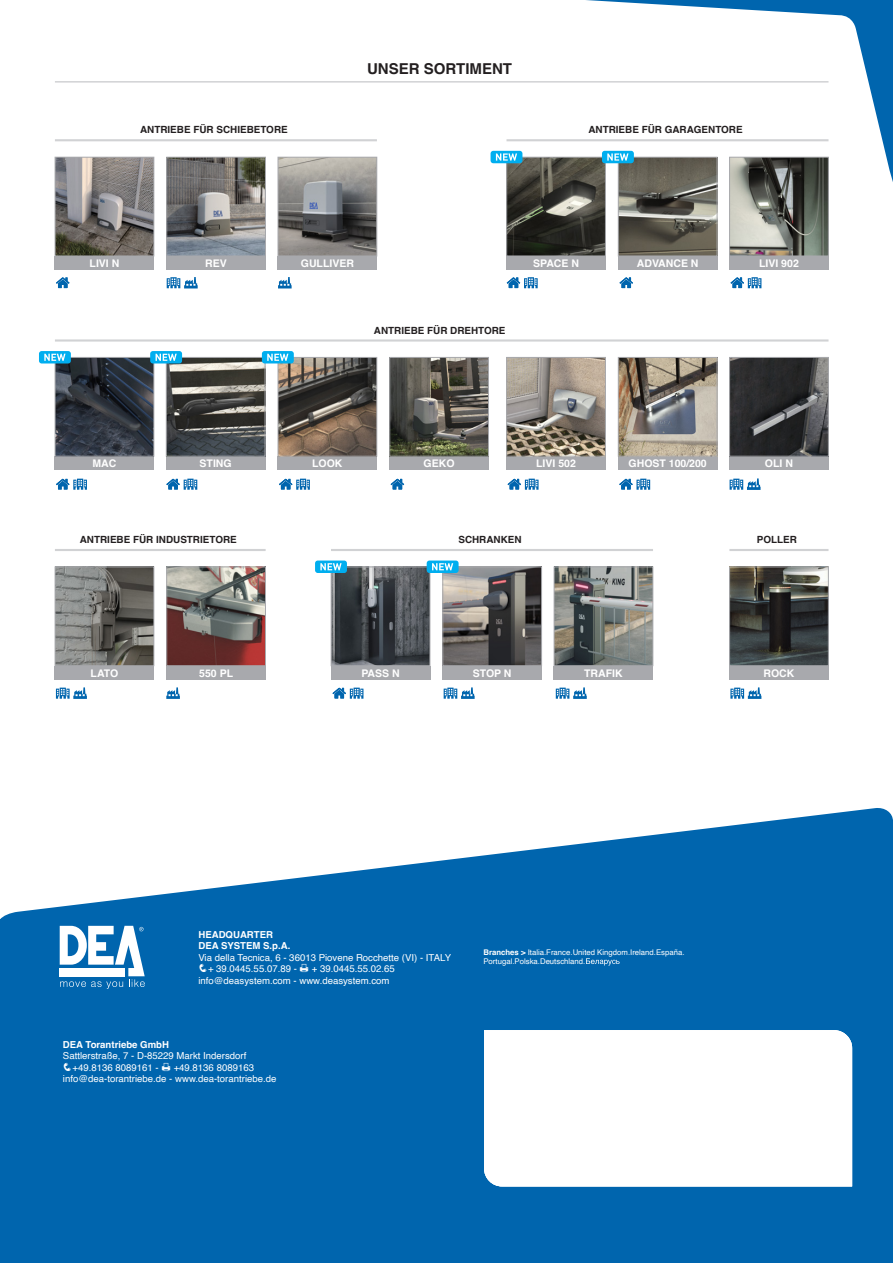
<style>
.page{position:relative;width:893px;height:1263px;background:#fff}
.page>*{position:absolute;margin:0;border:0;box-sizing:border-box;transform-origin:0 0}
.t1{font:700 15px "Helvetica";color:#231f20}
.t2{font:700 10.5px "Helvetica";color:#fff}
.t3{font:700 9.9px "Helvetica";color:#231f20}
.TAB_corpo{font:9.6px "Helvetica";color:#fff}
.TAB_corpo-2{font:700 9.6px "Helvetica";color:#fff}
.t4{font:7.8px/9.3px "Helvetica";color:#fff}
.s1{font-weight:700}
</style>
<div class="page">
<svg style="left:0;top:808px;width:893px;height:455px;background:#237ab9"></svg>
<hr style="left:0;top:919px;width:4px;height:344px;background:#0065ae">
<hr style="left:889px;top:821px;width:4px;height:442px;background:#0065ae">
<div style="left:55px;top:256px;width:99px;height:14px;background:#a8a9ad"></div>
<div style="left:506px;top:256px;width:100px;height:14px;background:#a8a9ad"></div>
<div style="left:55px;top:666px;width:99px;height:13px;background:#a8a9ad"></div>
<div style="left:331px;top:666px;width:99px;height:13px;background:#a8a9ad"></div>
<div style="left:167px;top:256px;width:99px;height:14px;background:#a8a9ad"></div>
<div style="left:618px;top:256px;width:99px;height:14px;background:#a8a9ad"></div>
<div style="left:167px;top:666px;width:99px;height:13px;background:#a8a9ad"></div>
<div style="left:443px;top:666px;width:99px;height:13px;background:#a8a9ad"></div>
<div style="left:278px;top:256px;width:99px;height:14px;background:#a8a9ad"></div>
<div style="left:729px;top:256px;width:99px;height:14px;background:#a8a9ad"></div>
<div style="left:55px;top:456px;width:99px;height:14px;background:#a8a9ad"></div>
<div style="left:166px;top:456px;width:99px;height:14px;background:#a8a9ad"></div>
<div style="left:506px;top:456px;width:100px;height:14px;background:#a8a9ad"></div>
<div style="left:278px;top:456px;width:99px;height:14px;background:#a8a9ad"></div>
<div style="left:618px;top:456px;width:99px;height:14px;background:#a8a9ad"></div>
<div style="left:390px;top:456px;width:99px;height:14px;background:#a8a9ad"></div>
<div style="left:729px;top:456px;width:99px;height:14px;background:#a8a9ad"></div>
<div style="left:554px;top:666px;width:99px;height:13px;background:#a8a9ad"></div>
<svg style="left:56px;top:277px;width:13px;height:11px"></svg>
<svg style="left:391px;top:479px;width:13px;height:10px"></svg>
<svg style="left:619px;top:277px;width:14px;height:11px"></svg>
<svg style="left:56px;top:479px;width:31px;height:11px"></svg>
<svg style="left:333px;top:688px;width:30px;height:11px"></svg>
<svg style="left:166px;top:479px;width:31px;height:11px"></svg>
<svg style="left:279px;top:479px;width:31px;height:11px"></svg>
<svg style="left:508px;top:479px;width:31px;height:11px"></svg>
<svg style="left:619px;top:479px;width:31px;height:11px"></svg>
<svg style="left:731px;top:277px;width:30px;height:11px"></svg>
<svg style="left:507px;top:277px;width:31px;height:11px"></svg>
<svg style="left:56px;top:687px;width:31px;height:12px"></svg>
<svg style="left:166px;top:687px;width:14px;height:12px"></svg>
<svg style="left:444px;top:687px;width:31px;height:12px"></svg>
<svg style="left:556px;top:687px;width:31px;height:12px"></svg>
<svg style="left:730px;top:478px;width:31px;height:12px"></svg>
<svg style="left:167px;top:277px;width:31px;height:11px"></svg>
<svg style="left:278px;top:277px;width:14px;height:11px"></svg>
<img style="left:731px;top:230px;width:95px;height:24px">
<div style="left:729px;top:157px;width:99px;height:99px;border:1px solid #a8a9ad"></div>
<img style="left:57px;top:159px;width:95px;height:95px">
<div style="left:55px;top:157px;width:99px;height:99px;border:1px solid #a8a9ad"></div>
<img style="left:508px;top:230px;width:96px;height:24px">
<div style="left:506px;top:157px;width:100px;height:99px;border:1px solid #a8a9ad"></div>
<img style="left:57px;top:569px;width:95px;height:95px">
<div style="left:55px;top:567px;width:99px;height:99px;border:1px solid #a8a9ad"></div>
<img style="left:169px;top:159px;width:95px;height:95px">
<div style="left:167px;top:157px;width:99px;height:99px;border:1px solid #a8a9ad"></div>
<img style="left:620px;top:230px;width:95px;height:24px">
<div style="left:618px;top:157px;width:99px;height:99px;border:1px solid #a8a9ad"></div>
<img style="left:169px;top:569px;width:95px;height:95px">
<div style="left:167px;top:567px;width:99px;height:99px;border:1px solid #a8a9ad"></div>
<img style="left:280px;top:159px;width:95px;height:95px">
<div style="left:278px;top:157px;width:99px;height:99px;border:1px solid #a8a9ad"></div>
<img style="left:508px;top:359px;width:96px;height:95px">
<div style="left:506px;top:357px;width:100px;height:99px;border:1px solid #a8a9ad"></div>
<img style="left:620px;top:359px;width:95px;height:95px">
<div style="left:618px;top:357px;width:99px;height:99px;border:1px solid #a8a9ad"></div>
<img style="left:392px;top:359px;width:95px;height:95px">
<div style="left:390px;top:357px;width:99px;height:99px;border:1px solid #a8a9ad"></div>
<img style="left:731px;top:359px;width:95px;height:95px">
<div style="left:729px;top:357px;width:99px;height:99px;border:1px solid #a8a9ad"></div>
<img style="left:556px;top:569px;width:95px;height:95px">
<div style="left:554px;top:567px;width:99px;height:99px;border:1px solid #a8a9ad"></div>
<img style="left:731px;top:569px;width:95px;height:95px">
<div style="left:729px;top:567px;width:99px;height:99px;border:1px solid #a8a9ad"></div>
<div style="left:729px;top:666px;width:99px;height:13px;background:#a8a9ad"></div>
<svg style="left:730px;top:687px;width:31px;height:12px"></svg>
<img style="left:333px;top:569px;width:95px;height:95px">
<div style="left:331px;top:567px;width:99px;height:99px;border:1px solid #a8a9ad"></div>
<img style="left:445px;top:569px;width:95px;height:95px">
<div style="left:443px;top:567px;width:99px;height:99px;border:1px solid #a8a9ad"></div>
<img style="left:280px;top:359px;width:95px;height:95px">
<div style="left:278px;top:357px;width:99px;height:99px;border:1px solid #a8a9ad"></div>
<img style="left:57px;top:359px;width:95px;height:95px">
<div style="left:55px;top:357px;width:99px;height:99px;border:1px solid #a8a9ad"></div>
<img style="left:168px;top:359px;width:95px;height:95px">
<div style="left:166px;top:357px;width:99px;height:99px;border:1px solid #a8a9ad"></div>
<svg style="left:60px;top:926px;width:85px;height:63px"></svg>
<svg style="left:484px;top:1030px;width:368px;height:156px"></svg>
<hr style="left:55px;top:339px;width:773px;height:3px;background:#d1d2d4">
<hr style="left:331px;top:549px;width:322px;height:2px;background:#d1d2d4">
<hr style="left:729px;top:549px;width:99px;height:2px;background:#d1d2d4">
<hr style="left:55px;top:549px;width:211px;height:2px;background:#d1d2d4">
<hr style="left:55px;top:139px;width:322px;height:2px;background:#d1d2d4">
<hr style="left:55px;top:81px;width:773px;height:2px;background:#d1d2d4">
<svg style="left:372px;top:0;width:521px;height:230px"></svg>
<svg style="left:586px;top:958px;width:34px;height:7px"></svg>
<div style="left:427px;top:560px;width:32px;height:13px;background:#00aeef;border-radius:3px"></div>
<svg style="left:432px;top:563px;width:21px;height:7px"></svg>
<div style="left:491px;top:151px;width:31px;height:12px;background:#00aeef;border-radius:3px"></div>
<svg style="left:496px;top:153px;width:21px;height:8px"></svg>
<div style="left:39px;top:351px;width:32px;height:12px;background:#00aeef;border-radius:3px"></div>
<svg style="left:44px;top:354px;width:22px;height:7px"></svg>
<div style="left:602px;top:151px;width:32px;height:12px;background:#00aeef;border-radius:3px"></div>
<svg style="left:607px;top:153px;width:21px;height:8px"></svg>
<svg style="left:150px;top:351px;width:32px;height:12px"></svg>
<svg style="left:156px;top:354px;width:21px;height:7px"></svg>
<div style="left:262px;top:351px;width:32px;height:12px;background:#00aeef;border-radius:3px"></div>
<svg style="left:267px;top:354px;width:21px;height:7px"></svg>
<div style="left:315px;top:560px;width:32px;height:13px;background:#00aeef;border-radius:3px"></div>
<svg style="left:320px;top:563px;width:22px;height:7px"></svg>
<svg style="left:300px;top:964px;width:8px;height:8px"></svg>
<svg style="left:162px;top:1063px;width:8px;height:8px"></svg>
<p class="t1" style="left:367px;top:60px;width:147px">UNSER SORTIMENT</p>
<p class="t3" style="left:140px;top:124px;width:149px">ANTRIEBE FÜR SCHIEBETORE</p>
<p class="t3" style="left:588px;top:124px;width:156px">ANTRIEBE FÜR GARAGENTORE</p>
<p class="t2" style="left:90px;top:257px;width:31px">LIVI N</p>
<p class="t2" style="left:533px;top:257px;width:47px">SPACE N</p>
<p class="t2" style="left:301px;top:257px;width:55px">GULLIVER</p>
<p class="t2" style="left:759px;top:257px;width:41px">LIVI 902</p>
<p class="t2" style="left:205px;top:257px;width:23px">REV</p>
<p class="t2" style="left:637px;top:257px;width:63px">ADVANCE N</p>
<p class="t3" style="left:374px;top:324px;width:133px">ANTRIEBE FÜR DREHTORE</p>
<p class="t2" style="left:93px;top:457px;width:25px">MAC</p>
<p class="t2" style="left:200px;top:457px;width:34px">STING</p>
<p class="t2" style="left:312px;top:457px;width:32px">LOOK</p>
<p class="t2" style="left:424px;top:457px;width:32px">GEKO</p>
<p class="t2" style="left:536px;top:457px;width:41px">LIVI 502</p>
<p class="t2" style="left:629px;top:457px;width:80px">GHOST 100/200</p>
<p class="t2" style="left:765px;top:457px;width:30px">OLI N</p>
<p class="t3" style="left:80px;top:533px;width:158px">ANTRIEBE FÜR INDUSTRIETORE</p>
<p class="t3" style="left:458px;top:533px;width:65px">SCHRANKEN</p>
<p class="t3" style="left:757px;top:533px;width:42px">POLLER</p>
<p class="t2" style="left:91px;top:666px;width:29px">LATO</p>
<p class="t2" style="left:361px;top:666px;width:40px">PASS N</p>
<p class="t2" style="left:199px;top:666px;width:35px">550 PL</p>
<p class="t2" style="left:473px;top:666px;width:40px">STOP N</p>
<p class="t2" style="left:584px;top:666px;width:40px">TRAFIK</p>
<p class="t2" style="left:763px;top:666px;width:32px">ROCK</p>
<p class="TAB_corpo-2" style="left:198px;top:929px;width:76px">HEADQUARTER</p>
<p class="TAB_corpo-2" style="left:198px;top:940px;width:93px">DEA SYSTEM S.p.A.</p>
<p class="TAB_corpo" style="left:198px;top:950px;width:254px">Via della Tecnica, 6 - 36013 Piovene Rocchette (VI) - ITALY</p>
<p class="TAB_corpo" style="left:198px;top:962px;width:100px">❑+ 39.0445.55.07.89 -</p>
<p class="TAB_corpo" style="left:312px;top:962px;width:85px">+ 39.0445.55.02.65</p>
<p class="TAB_corpo" style="left:198px;top:973px;width:193px">info@deasystem.com - www.deasystem.com</p>
<p class="TAB_corpo-2" style="left:63px;top:1038px;width:108px">DEA Torantriebe GmbH</p>
<p class="TAB_corpo" style="left:63px;top:1048px;width:185px">Sattlerstraße, 7 - D-85229 Markt Indersdorf</p>
<p class="TAB_corpo" style="left:63px;top:1060px;width:97px">❑+49.8136 8089161 -</p>
<p class="TAB_corpo" style="left:174px;top:1060px;width:82px">+49.8136 8089163</p>
<p class="TAB_corpo" style="left:63px;top:1071px;width:215px">info@dea-torantriebe.de - www.dea-torantriebe.de</p>
<p class="t4" style="left:483px;top:947px;width:203px"><span class="s1">Branches &gt;</span> Italia.France.United Kingdom.Ireland.España.<br>Portugal.Polska.Deutschland.</p>
</div>
